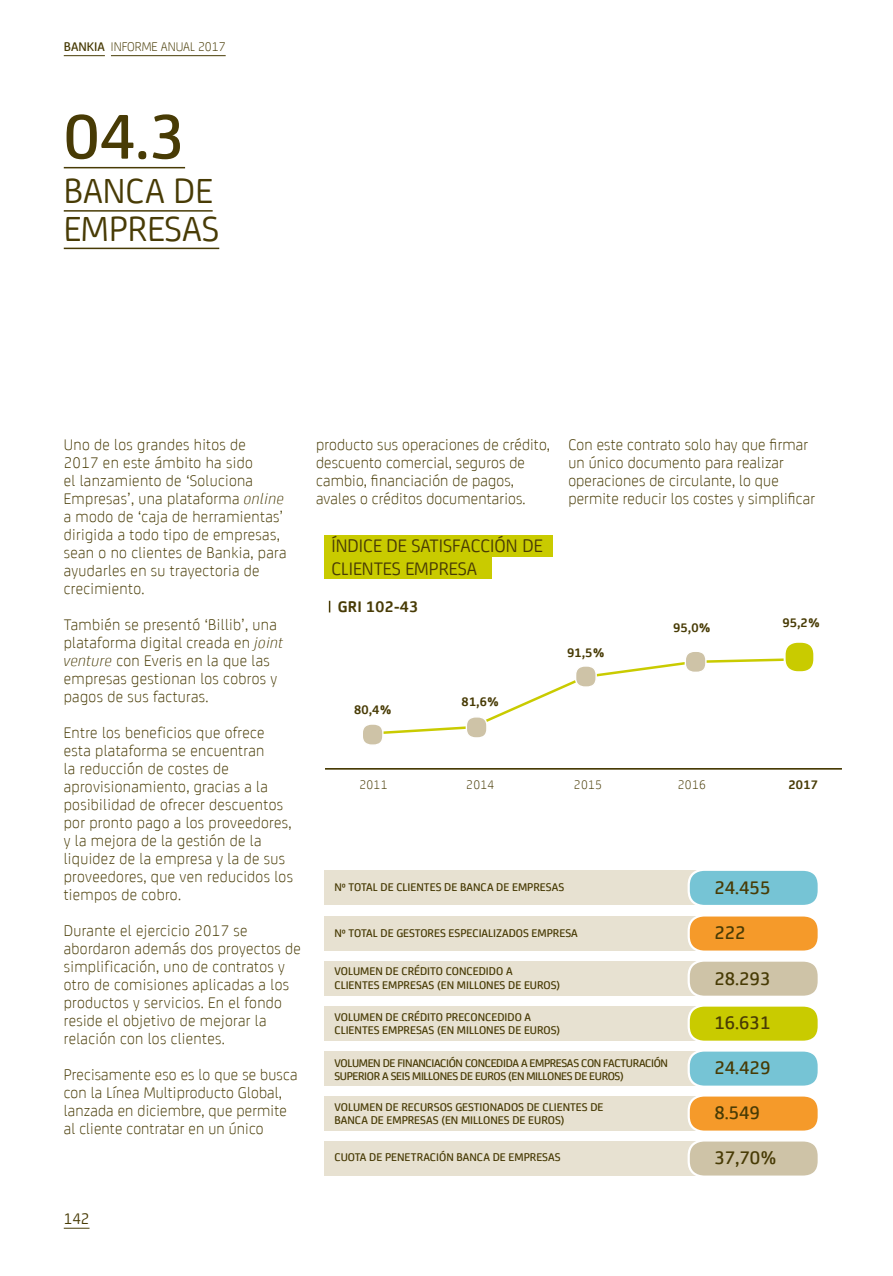
<style>
.page{position:relative;width:893px;height:1276px;background:#fff}
.page>*{position:absolute;margin:0;border:0;box-sizing:border-box;transform-origin:0 0}
.t1{font:500 67.5px "Bankia";color:#483b05}
.t2{font:37.5px/37.5px "Bankia";color:#483b05}
.t3{font:500 19.65px "Bankia";color:#483b05}
.t4{font:19.5px/22.5px "Bankia";color:#483b05}
.t5{font:300 16.5px/18px "Bankia";letter-spacing:.02em;color:#483b05}
.t6{font:700 16.5px "Bankia";letter-spacing:.02em;color:#483b05}
.t7{font:16.5px "Bankia";color:#483b05}
.t8{font:300 13.5px "Bankia";color:#483b05}
.t9{font:700 13.35px "Bankia";letter-spacing:.02em;color:#483b05}
.t10{font:300 13.35px "Bankia";letter-spacing:.02em;color:#483b05}
.t11{font:700 13.35px "Bankia";letter-spacing:.02em;color:#483b05}
.t12{font:500 12px/13.5px "Bankia";color:#483b05}
.t13{font:500 12px/13.5px "Bankia";letter-spacing:-.03em;color:#483b05}
.s1{font-weight:500}
.s2{font-style:italic}
</style>
<div class="page">
<hr style="left:64px;top:55px;width:41px;height:1px;background:#483b05">
<hr style="left:111px;top:55px;width:115px;height:1px;background:#483b05">
<hr style="left:64px;top:210px;width:149px;height:2px;background:#483b05">
<hr style="left:64px;top:248px;width:155px;height:1px;background:#483b05">
<hr style="left:64px;top:167px;width:121px;height:1px;background:#483b05">
<svg style="left:64px;top:1227px;width:26px;height:1px"></svg>
<div style="left:324px;top:870px;width:480px;height:35px;background:#e7e1d1"></div>
<div style="left:324px;top:961px;width:480px;height:35px;background:#e7e1d1"></div>
<div style="left:324px;top:1006px;width:480px;height:35px;background:#e7e1d1"></div>
<div style="left:324px;top:1051px;width:480px;height:35px;background:#e7e1d1"></div>
<div style="left:324px;top:1096px;width:480px;height:34px;background:#e7e1d1"></div>
<div style="left:324px;top:916px;width:480px;height:35px;background:#e7e1d1"></div>
<div style="left:324px;top:1141px;width:480px;height:34px;background:#e7e1d1"></div>
<svg style="left:686px;top:870px;width:132px;height:306px"></svg>
<div style="left:324px;top:535px;width:229px;height:22px;background:#c9cb00"></div>
<div style="left:324px;top:557px;width:168px;height:21px;background:#c9cb00"></div>
<hr style="left:325px;top:768px;width:517px;height:1px;background:#483b05">
<svg style="left:363px;top:642px;width:451px;height:103px"></svg>
<p class="t8" style="left:64px;top:37px;width:163px"><span class="s1">BANKIA</span> INFORME ANUAL 2017</p>
<h1 class="t1" style="left:64px;top:87px;width:123px">04.3</h1>
<h2 class="t2" style="left:64px;top:170px;width:157px">BANCA DE<br>EMPRESAS</h2>
<p class="t5" style="left:64px;top:434px;width:224px">Uno de los grandes hitos de<br>2017 en este ámbito ha sido<br>el lanzamiento de ‘Soluciona<br>Empresas’, una plataforma <span class="s2">online </span>a modo de ‘caja de herramientas’ dirigida a todo tipo de empresas, sean o no clientes de Bankia, para ayudarles en su trayectoria de crecimiento.</p>
<p class="t5" style="left:64px;top:615px;width:221px">También se presentó ‘Billib’, una plataforma digital creada en <span class="s2">joint venture</span> con Everis en la que las empresas gestionan los cobros y pagos de sus facturas.</p>
<p class="t5" style="left:64px;top:723px;width:231px">Entre los beneficios que ofrece esta plataforma se encuentran<br>la reducción de costes de aprovisionamiento, gracias a la posibilidad de ofrecer descuentos por pronto pago a los proveedores, y la mejora de la gestión de la liquidez de la empresa y la de sus proveedores, que ven reducidos los tiempos de cobro.</p>
<p class="t5" style="left:64px;top:921px;width:239px">Durante el ejercicio 2017 se abordaron además dos proyectos de simplificación, uno de contratos y otro de comisiones aplicadas a los productos y servicios. En el fondo reside el objetivo de mejorar la relación con los clientes.</p>
<p class="t5" style="left:64px;top:1065px;width:235px">Precisamente eso es lo que se busca con la Línea Multiproducto Global, lanzada en diciembre, que permite al cliente contratar en un único</p>
<p class="t5" style="left:316px;top:435px;width:235px">producto sus operaciones de crédito, descuento comercial, seguros de cambio, financiación de pagos, avales o créditos documentarios.</p>
<p class="t5" style="left:568px;top:435px;width:248px">Con este contrato solo hay que firmar un único documento para realizar operaciones de circulante, lo que permite reducir los costes y simplificar</p>
<p class="t4" style="left:331px;top:533px;width:213px">ÍNDICE DE SATISFACCIÓN DE<br>CLIENTES EMPRESA</p>
<p class="t6" style="left:338px;top:594px;width:82px">GRI 102-43</p>
<p class="t9" style="left:354px;top:699px;width:39px">80,4%</p>
<p class="t9" style="left:462px;top:692px;width:39px">81,6%</p>
<p class="t9" style="left:567px;top:643px;width:39px">91,5%</p>
<p class="t9" style="left:673px;top:618px;width:39px">95,0%</p>
<p class="t10" style="left:359px;top:775px;width:30px">2011</p>
<p class="t10" style="left:466px;top:775px;width:30px">2014</p>
<p class="t10" style="left:574px;top:775px;width:30px">2015</p>
<p class="t10" style="left:678px;top:775px;width:30px">2016</p>
<p class="t11" style="left:782px;top:613px;width:39px">95,2%</p>
<p class="t11" style="left:788px;top:775px;width:31px">2017</p>
<p class="t12" style="left:334px;top:879px;width:231px">Nº TOTAL DE CLIENTES DE BANCA DE EMPRESAS</p>
<p class="t3" style="left:714px;top:873px;width:57px">24.455</p>
<p class="t12" style="left:334px;top:925px;width:245px">Nº TOTAL DE GESTORES ESPECIALIZADOS EMPRESA</p>
<p class="t3" style="left:714px;top:918px;width:33px">222</p>
<p class="t12" style="left:334px;top:964px;width:227px">VOLUMEN DE CRÉDITO CONCEDIDO A<br>CLIENTES EMPRESAS (EN MILLONES DE EUROS)</p>
<p class="t3" style="left:714px;top:963px;width:57px">28.293</p>
<p class="t12" style="left:334px;top:1009px;width:227px">VOLUMEN DE CRÉDITO PRECONCEDIDO A<br>CLIENTES EMPRESAS (EN MILLONES DE EUROS)</p>
<p class="t13" style="left:334px;top:1055px;width:335px">VOLUMEN DE FINANCIACIÓN CONCEDIDA A EMPRESAS CON FACTURACIÓN<br>SUPERIOR A SEIS MILLONES DE EUROS (EN MILLONES DE EUROS)</p>
<p class="t12" style="left:334px;top:1099px;width:271px">VOLUMEN DE RECURSOS GESTIONADOS DE CLIENTES DE<br>BANCA DE EMPRESAS (EN MILLONES DE EUROS)</p>
<p class="t3" style="left:714px;top:1007px;width:57px">16.631</p>
<p class="t3" style="left:714px;top:1052px;width:57px">24.429</p>
<p class="t3" style="left:714px;top:1098px;width:47px">8.549</p>
<p class="t12" style="left:334px;top:1149px;width:228px">CUOTA DE PENETRACIÓN BANCA DE EMPRESAS</p>
<p class="t3" style="left:714px;top:1143px;width:64px">37,70%</p>
<p class="t7" style="left:64px;top:1206px;width:27px">142</p>
</div>
